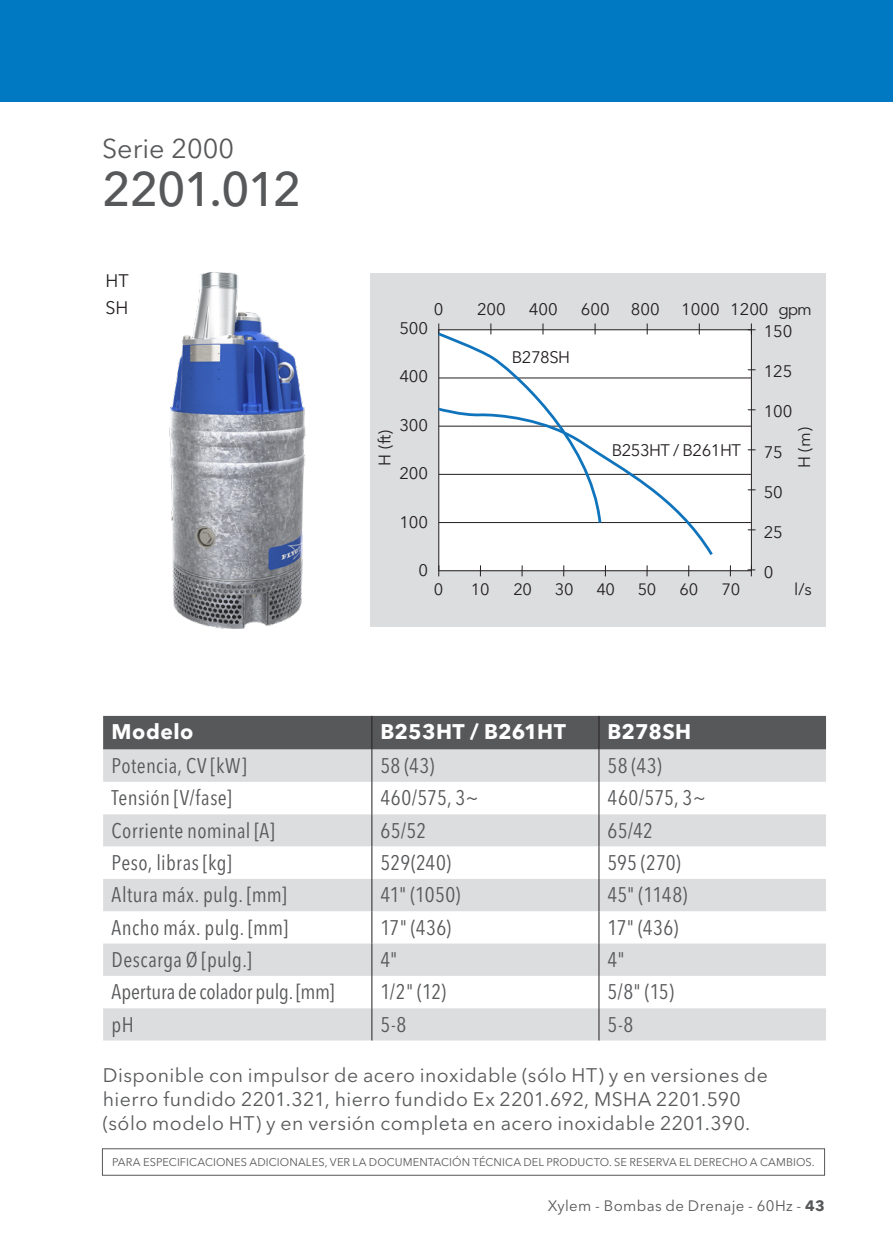
<style>
.page{position:relative;width:893px;height:1259px;background:#fff}
.page>*{position:absolute;margin:0;border:0;box-sizing:border-box;transform-origin:0 0}
.Rudimentary{font:500 48px "Avenir Next LT Pro";letter-spacing:-.035em;color:#57585a}
.Rudimentary-2{font:27px "Avenir Next LT Pro";color:#57585a}
.Table{font:condensed 21px "Avenir Next LT Pro";letter-spacing:.015em;color:#57585a}
.Table-2{font:condensed 21px "Avenir Next LT Pro";letter-spacing:-.01em;color:#57585a}
.Table_top{font:700 21px "Avenir Next LT Pro";letter-spacing:.015em;color:#fff}
.OPTION{font:19.5px/24px "Avenir Next LT Pro";letter-spacing:.025em;color:#57585a}
.B__3_Caption_bildtex{font:18px "Avenir Next LT Pro";color:#231f20}
.t1{font:16.5px "Avenir Next LT Pro";color:#231f20}
.t2{font:16.5px "Avenir Next LT Pro";letter-spacing:-.03em;color:#231f20}
.t3{font:16.2px "Avenir Next LT Pro";letter-spacing:-.02em;color:#231f20}
.t4{font:15px "Avenir Next LT Pro";letter-spacing:.025em;color:#57585a}
.t5{font:11.1px "Avenir Next LT Pro";letter-spacing:.01em;color:#57585a}
.s1{font-weight:700}
</style>
<div class="page">
<div style="left:0;top:0;width:893px;height:102px;background:#0079c2"></div>
<div style="left:102px;top:1148px;width:723px;height:27px;border:1px solid #57585a"></div>
<div style="left:371px;top:273px;width:455px;height:354px;background:#dcdddf"></div>
<div style="left:439px;top:331px;width:313px;height:239px;background:#fff"></div>
<hr style="left:439px;top:570px;width:312px;height:1px;background:#231f20">
<hr style="left:439px;top:329px;width:312px;height:1px;background:#231f20">
<hr style="left:439px;top:377px;width:312px;height:1px;background:#231f20">
<hr style="left:439px;top:426px;width:312px;height:1px;background:#231f20">
<hr style="left:439px;top:522px;width:312px;height:1px;background:#231f20">
<hr style="left:439px;top:474px;width:312px;height:1px;background:#231f20">
<hr style="left:438px;top:329px;width:1px;height:242px;background:#231f20">
<hr style="left:751px;top:329px;width:1px;height:242px;background:#231f20">
<svg style="left:521px;top:565px;width:2px;height:11px"></svg>
<svg style="left:646px;top:565px;width:2px;height:11px"></svg>
<svg style="left:438px;top:323px;width:277px;height:235px"></svg>
<svg style="left:748px;top:323px;width:7px;height:11px"></svg>
<svg style="left:748px;top:565px;width:7px;height:11px"></svg>
<div style="left:103px;top:716px;width:723px;height:33px;background:#57585a"></div>
<div style="left:103px;top:749px;width:723px;height:291px;background:#dcdddf"></div>
<svg style="left:103px;top:782px;width:723px;height:226px"></svg>
<svg style="left:103px;top:879px;width:723px;height:97px;fill:#dcdddf"></svg>
<hr style="left:371px;top:716px;width:1px;height:33px;background:#231f20">
<hr style="left:598px;top:716px;width:1px;height:33px;background:#231f20">
<hr style="left:371px;top:749px;width:1px;height:33px;background:#231f20">
<hr style="left:598px;top:749px;width:1px;height:33px;background:#231f20">
<hr style="left:371px;top:782px;width:1px;height:32px;background:#231f20">
<hr style="left:598px;top:782px;width:1px;height:32px;background:#231f20">
<hr style="left:371px;top:814px;width:1px;height:32px;background:#231f20">
<hr style="left:598px;top:814px;width:1px;height:32px;background:#231f20">
<hr style="left:371px;top:846px;width:1px;height:33px;background:#231f20">
<hr style="left:598px;top:846px;width:1px;height:33px;background:#231f20">
<hr style="left:371px;top:879px;width:1px;height:32px;background:#231f20">
<hr style="left:598px;top:879px;width:1px;height:32px;background:#231f20">
<hr style="left:371px;top:911px;width:1px;height:32px;background:#231f20">
<hr style="left:598px;top:911px;width:1px;height:32px;background:#231f20">
<hr style="left:371px;top:943px;width:1px;height:33px;background:#231f20">
<hr style="left:598px;top:943px;width:1px;height:33px;background:#231f20">
<hr style="left:371px;top:976px;width:1px;height:32px;background:#231f20">
<hr style="left:598px;top:976px;width:1px;height:32px;background:#231f20">
<hr style="left:371px;top:1008px;width:1px;height:32px;background:#231f20">
<hr style="left:598px;top:1008px;width:1px;height:32px;background:#231f20">
<img style="left:169px;top:272px;width:137px;height:357px">
<p class="Rudimentary-2" style="left:102px;top:132px;width:133px">Serie 2000</p>
<p class="Rudimentary" style="left:102px;top:160px;width:201px">2201.012</p>
<p class="B__3_Caption_bildtex" style="left:105px;top:270px;width:25px">HT</p>
<p class="B__3_Caption_bildtex" style="left:105px;top:297px;width:25px">SH</p>
<p class="t1" style="left:434px;top:299px;width:11px">0</p>
<p class="t1" style="left:477px;top:299px;width:30px">200</p>
<p class="t1" style="left:529px;top:299px;width:30px">400</p>
<p class="t1" style="left:581px;top:299px;width:30px">600</p>
<p class="t1" style="left:631px;top:299px;width:30px">800</p>
<p class="t1" style="left:681px;top:299px;width:89px">1000 1200</p>
<p class="t1" style="left:778px;top:299px;width:35px">gpm</p>
<p class="t1" style="left:399px;top:318px;width:30px">500</p>
<p class="t1" style="left:399px;top:367px;width:30px">400</p>
<p class="t1" style="left:399px;top:415px;width:30px">300</p>
<p class="t1" style="left:399px;top:464px;width:30px">200</p>
<p class="t1" style="left:399px;top:512px;width:30px">100</p>
<p class="t1" style="left:419px;top:561px;width:11px">0</p>
<p class="t1" style="left:375px;top:465px;width:37px;rotate:-90deg">H (ft)</p>
<p class="t1" style="left:512px;top:347px;width:60px">B278SH</p>
<p class="t2" style="left:612px;top:440px;width:131px">B253HT / B261HT</p>
<p class="t3" style="left:434px;top:580px;width:11px">0</p>
<p class="t3" style="left:471px;top:580px;width:20px">10</p>
<p class="t3" style="left:513px;top:580px;width:20px">20</p>
<p class="t3" style="left:555px;top:580px;width:20px">30</p>
<p class="t3" style="left:596px;top:580px;width:20px">40</p>
<p class="t3" style="left:638px;top:580px;width:20px">50</p>
<p class="t3" style="left:680px;top:580px;width:20px">60</p>
<p class="t3" style="left:722px;top:580px;width:20px">70</p>
<p class="t1" style="left:764px;top:321px;width:30px">150</p>
<p class="t1" style="left:764px;top:361px;width:30px">125</p>
<p class="t1" style="left:764px;top:402px;width:30px">100</p>
<p class="t1" style="left:764px;top:442px;width:21px">75</p>
<p class="t1" style="left:764px;top:482px;width:21px">50</p>
<p class="t1" style="left:764px;top:522px;width:21px">25</p>
<p class="t1" style="left:764px;top:562px;width:11px">0</p>
<p class="t1" style="left:794px;top:468px;width:42px;rotate:-90deg">H (m)</p>
<p class="t1" style="left:794px;top:580px;width:19px">l/s</p>
<p class="Table_top" style="left:112px;top:719px;width:83px">Modelo</p>
<p class="Table_top" style="left:380px;top:719px;width:187px">B253HT / B261HT</p>
<p class="Table_top" style="left:607px;top:719px;width:85px">B278SH</p>
<p class="Table" style="left:112px;top:753px;width:136px">Potencia, CV [kW]</p>
<p class="Table" style="left:380px;top:753px;width:56px">58 (43)</p>
<p class="Table" style="left:607px;top:753px;width:56px">58 (43)</p>
<p class="Table" style="left:112px;top:785px;width:122px">Tensión [V/fase]</p>
<p class="Table" style="left:380px;top:785px;width:100px">460/575, 3~</p>
<p class="Table" style="left:607px;top:785px;width:100px">460/575, 3~</p>
<p class="Table" style="left:112px;top:817px;width:164px">Corriente nominal [A]</p>
<p class="Table" style="left:380px;top:817px;width:47px">65/52</p>
<p class="Table" style="left:607px;top:817px;width:47px">65/42</p>
<p class="Table" style="left:112px;top:850px;width:122px">Peso, libras [kg]</p>
<p class="Table" style="left:380px;top:850px;width:72px">529(240)</p>
<p class="Table" style="left:607px;top:850px;width:75px">595 (270)</p>
<p class="Table" style="left:112px;top:882px;width:177px">Altura máx. pulg. [mm]</p>
<p class="Table" style="left:380px;top:882px;width:82px">41" (1050)</p>
<p class="Table" style="left:607px;top:882px;width:81px">45" (1148)</p>
<p class="Table" style="left:112px;top:914px;width:178px">Ancho máx. pulg. [mm]</p>
<p class="Table" style="left:380px;top:914px;width:72px">17" (436)</p>
<p class="Table" style="left:607px;top:914px;width:72px">17" (436)</p>
<p class="Table" style="left:112px;top:947px;width:141px">Descarga Ø [pulg.]</p>
<p class="Table" style="left:380px;top:947px;width:19px">4"</p>
<p class="Table" style="left:607px;top:947px;width:19px">4"</p>
<p class="Table-2" style="left:112px;top:979px;width:224px">Apertura de colador pulg. [mm]</p>
<p class="Table" style="left:380px;top:979px;width:67px">1/2" (12)</p>
<p class="Table" style="left:607px;top:979px;width:68px">5/8" (15)</p>
<p class="Table" style="left:112px;top:1011px;width:24px">pH</p>
<p class="Table" style="left:380px;top:1011px;width:27px">5-8</p>
<p class="Table" style="left:607px;top:1011px;width:27px">5-8</p>
<p class="OPTION" style="left:103px;top:1063px;width:667px">Disponible con impulsor de acero inoxidable (sólo HT) y en versiones de hierro fundido 2201.321, hierro fundido Ex 2201.692, MSHA 2201.590 (sólo modelo HT) y en versión completa en acero inoxidable 2201.390.</p>
<p class="t5" style="left:112px;top:1155px;width:704px">PARA ESPECIFICACIONES ADICIONALES, VER LA DOCUMENTACIÓN TÉCNICA DEL PRODUCTO. SE RESERVA EL DERECHO A CAMBIOS.</p>
<p class="t4" style="left:548px;top:1196px;width:279px">Xylem - Bombas de Drenaje - 60Hz - <span class="s1">43</span></p>
</div>
